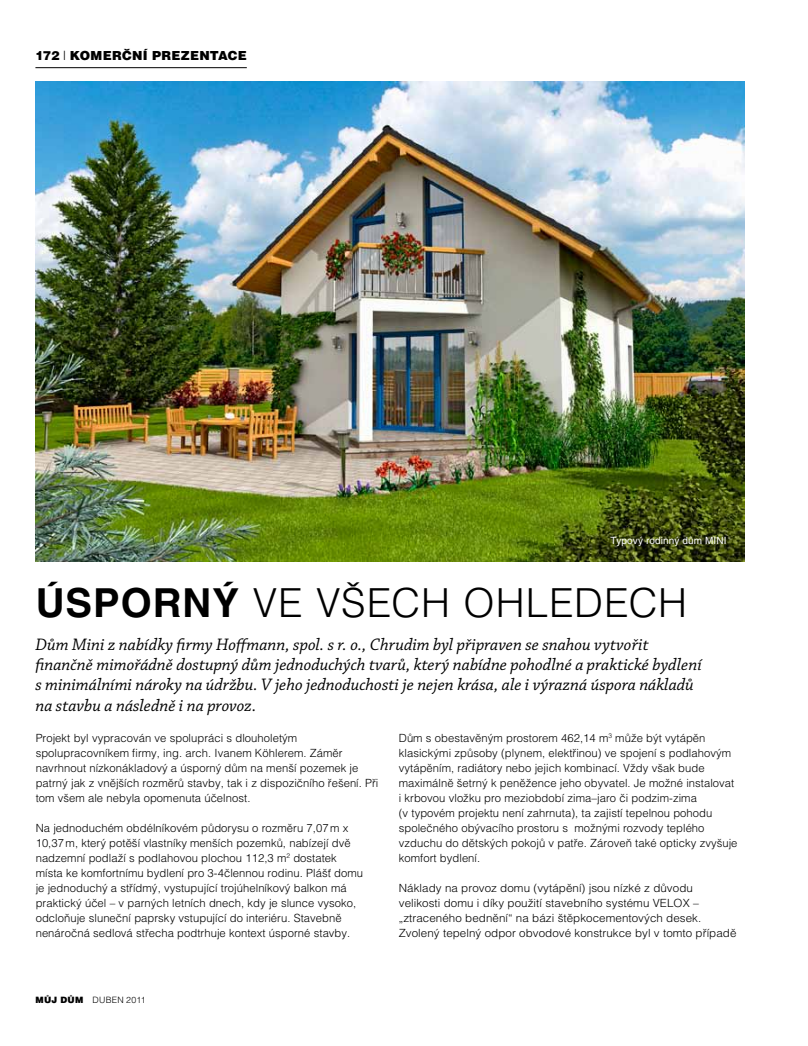
<style>
.page{position:relative;width:808px;height:1046px;background:#fff}
.page>*{position:absolute;margin:0;border:0;box-sizing:border-box;transform-origin:0 0}
.t1{font:40px "Helvetica CE Light";letter-spacing:.02em;color:#000}
.t2{font:italic 17.5px/20px "Chaparral Pro";color:#000}
.t3{font:12.5px "Helvetica CE Black";letter-spacing:.02em;color:#000}
.t4{font:11.25px/15px "Helvetica CE Light";letter-spacing:.005em;color:#000}
.t5{font:10px "Helvetica CE";letter-spacing:.01em;color:#fff}
.t6{font:8.75px "Helvetica CE Light";color:#000}
.s1{font-family:"Helvetica CE Light"}
.s2{font-family:"Helvetica CE";font-weight:700}
.s3{font-family:"Helvetica CE Black"}
</style>
<div class="page">
<img style="left:35px;top:81px;width:709px;height:480px">
<hr style="left:35px;top:67px;width:212px;height:1px;background:#000">
<p class="t3" style="left:35px;top:49px;width:213px">172 <span class="s1">|</span> KOMERČNÍ PREZENTACE</p>
<p class="t5" style="left:610px;top:534px;width:118px">Typový rodinný dům MINI</p>
<h1 class="t1" style="left:36px;top:580px;width:653px"><span class="s2">ÚSPORNÝ</span> VE VŠECH OHLEDECH</h1>
<p class="t2" style="left:35px;top:635px;width:668px">Dům Mini z nabídky firmy Hoffmann, spol. s r. o., Chrudim byl připraven se snahou vytvořit finančně mimořádně dostupný dům jednoduchých tvarů, který nabídne pohodlné a praktické bydlení s minimálními nároky na údržbu. V jeho jednoduchosti je nejen krása, ale i výrazná úspora nákladů na stavbu a následně i na provoz.</p>
<p class="t4" style="left:36px;top:730px;width:344px">Projekt byl vypracován ve spolupráci s dlouholetým spolupracovníkem firmy, ing. arch. Ivanem Köhlerem. Záměr navrhnout nízkonákladový a úsporný dům na menší pozemek je patrný jak z vnějších rozměrů stavby, tak i z dispozičního řešení. Při tom všem ale nebyla opomenuta účelnost.</p>
<p class="t4" style="left:36px;top:820px;width:329px">Na jednoduchém obdélníkovém půdorysu o rozměru 7,07m x 10,37m, který potěší vlastníky menších pozemků, nabízejí dvě nadzemní podlaží s podlahovou plochou 112,3 m<sup>2</sup> dostatek místa ke komfortnímu bydlení pro 3-4člennou rodinu. Plášť domu je jednoduchý a střídmý, vystupující trojúhelníkový balkon má praktický účel – v parných letních dnech, kdy je slunce vysoko, odcloňuje sluneční paprsky vstupující do interiéru. Stavebně nenáročná sedlová střecha podtrhuje kontext úsporné stavby.</p>
<p class="t4" style="left:399px;top:730px;width:340px">Dům s obestavěným prostorem 462,14 m<sup>3</sup> může být vytápěn klasickými způsoby (plynem, elektřinou) ve spojení s podlahovým vytápěním, radiátory nebo jejich kombinací. Vždy však bude maximálně šetrný k peněžence jeho obyvatel. Je možné instalovat i krbovou vložku pro meziobdobí zima–jaro či podzim-zima<br>(v typovém projektu není zahrnuta), ta zajistí tepelnou pohodu společného obývacího prostoru s možnými rozvody teplého vzduchu do dětských pokojů v patře. Zároveň také opticky zvyšuje komfort bydlení.</p>
<p class="t4" style="left:399px;top:880px;width:339px">Náklady na provoz domu (vytápění) jsou nízké z důvodu velikosti domu i díky použití stavebního systému VELOX – „ztraceného bednění“ na bázi štěpkocementových desek.<br>Zvolený tepelný odpor obvodové konstrukce byl v tomto případě</p>
<p class="t6" style="left:35px;top:995px;width:112px"><span class="s3">MŮJ DŮM</span> duben 2011</p>
</div>
